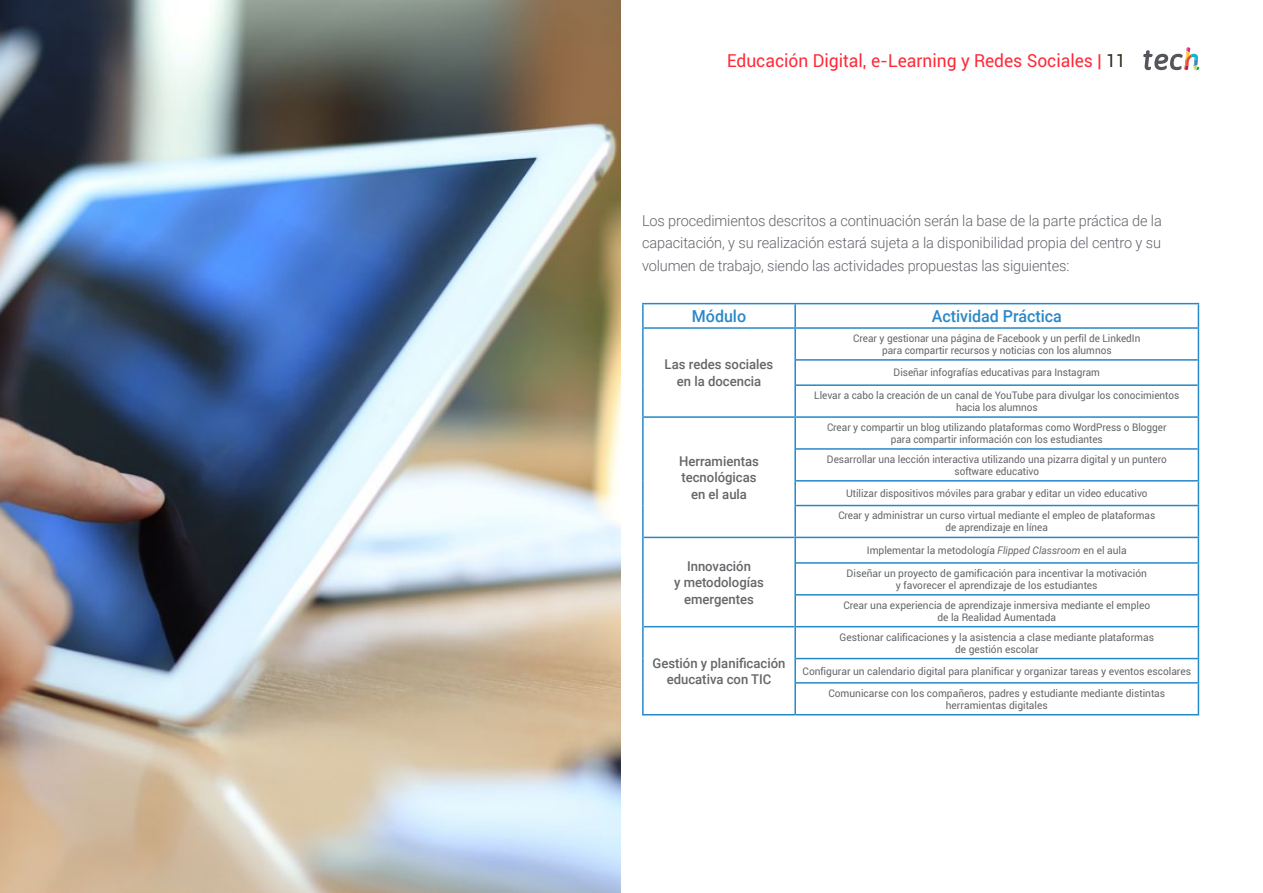
<style>
.page{position:relative;width:1263px;height:893px;background:#fff}
.page>*{position:absolute;margin:0;border:0;box-sizing:border-box;transform-origin:0 0}
.t1{font:18px "Roboto";color:#ff293a}
.t2{font:500 16.5px "Roboto";color:#2988c9}
.t3{font:300 15px/22.5px "Roboto";letter-spacing:-.01em;color:#61646a;text-align:justify}
.t4{font:500 13.5px/16.5px "Roboto";color:#656669;text-align:center}
.t5{font:500 13.5px/16.5px "Roboto";color:#646669;text-align:center}
.t6{font:10.5px/12px "Roboto";color:#646669;text-align:center;scale:.95 1}
.t7{font:10.5px/22.6px "Roboto";color:#656669;text-align:center}
.s1{color:#312e20}
.s2{color:#646669}
.s3{font-style:italic;color:#646669}
</style>
<div class="page">
<img style="left:0;top:0;width:621px;height:893px">
<svg style="left:1143px;top:47px;width:56px;height:24px"></svg>
<hr style="left:642px;top:714px;width:153px;height:1px;background:#2488c9">
<hr style="left:644px;top:626px;width:150px;height:1px;background:#2988c9">
<hr style="left:642px;top:327px;width:154px;height:2px;background:#2988c9">
<hr style="left:642px;top:303px;width:154px;height:1px;background:#2988c9">
<hr style="left:642px;top:304px;width:2px;height:23px;background:#2988c9">
<hr style="left:794px;top:304px;width:2px;height:23px;background:#2988c9">
<hr style="left:642px;top:329px;width:2px;height:31px;background:#2988c9">
<hr style="left:794px;top:329px;width:2px;height:31px;background:#2988c9">
<hr style="left:642px;top:360px;width:2px;height:25px;background:#2988c9">
<hr style="left:794px;top:360px;width:2px;height:25px;background:#2988c9">
<hr style="left:642px;top:385px;width:2px;height:31px;background:#2988c9">
<hr style="left:794px;top:385px;width:2px;height:31px;background:#2988c9">
<hr style="left:1198px;top:329px;width:1px;height:31px;background:#2988c9">
<svg style="left:1198px;top:360px;width:1px;height:25px"></svg>
<hr style="left:1198px;top:385px;width:1px;height:31px;background:#2988c9">
<hr style="left:796px;top:448px;width:402px;height:2px;background:#2988c9">
<hr style="left:642px;top:537px;width:2px;height:26px;background:#2988c9">
<hr style="left:642px;top:563px;width:2px;height:32px;background:#2988c9">
<hr style="left:642px;top:595px;width:2px;height:32px;background:#2988c9">
<hr style="left:642px;top:627px;width:2px;height:32px;background:#2988c9">
<hr style="left:642px;top:659px;width:2px;height:24px;background:#2988c9">
<hr style="left:642px;top:683px;width:2px;height:31px;background:#2988c9">
<hr style="left:794px;top:538px;width:2px;height:25px;background:#2988c9">
<hr style="left:794px;top:563px;width:2px;height:32px;background:#2988c9">
<hr style="left:794px;top:595px;width:2px;height:32px;background:#2988c9">
<hr style="left:794px;top:627px;width:2px;height:32px;background:#2988c9">
<hr style="left:794px;top:659px;width:2px;height:24px;background:#2988c9">
<hr style="left:794px;top:683px;width:2px;height:31px;background:#2988c9">
<hr style="left:796px;top:303px;width:403px;height:1px;background:#2488c9">
<svg style="left:1198px;top:304px;width:1px;height:23px"></svg>
<hr style="left:794px;top:537px;width:405px;height:1px;background:#2488c9">
<hr style="left:796px;top:562px;width:403px;height:2px;background:#2488c9">
<hr style="left:796px;top:594px;width:403px;height:2px;background:#2488c9">
<hr style="left:796px;top:626px;width:403px;height:1px;background:#2488c9">
<hr style="left:796px;top:658px;width:403px;height:1px;background:#2488c9">
<hr style="left:796px;top:682px;width:403px;height:2px;background:#2488c9">
<hr style="left:795px;top:714px;width:404px;height:1px;background:#2488c9">
<hr style="left:1198px;top:449px;width:1px;height:31px;background:#2488c9">
<hr style="left:796px;top:327px;width:403px;height:2px;background:#2488c9">
<hr style="left:796px;top:359px;width:402px;height:2px;background:#2488c9">
<hr style="left:796px;top:384px;width:402px;height:2px;background:#2488c9">
<hr style="left:795px;top:416px;width:404px;height:2px;background:#2488c9">
<hr style="left:1198px;top:418px;width:1px;height:31px;background:#2488c9">
<hr style="left:794px;top:480px;width:405px;height:2px;background:#2488c9">
<svg style="left:1198px;top:482px;width:1px;height:23px"></svg>
<hr style="left:794px;top:505px;width:405px;height:1px;background:#2488c9">
<hr style="left:1198px;top:506px;width:1px;height:31px;background:#2488c9">
<svg style="left:1198px;top:538px;width:1px;height:24px"></svg>
<hr style="left:1198px;top:564px;width:1px;height:30px;background:#2488c9">
<hr style="left:1198px;top:596px;width:1px;height:30px;background:#2488c9">
<hr style="left:1198px;top:627px;width:1px;height:31px;background:#2488c9">
<svg style="left:1198px;top:659px;width:1px;height:23px"></svg>
<hr style="left:1198px;top:684px;width:1px;height:30px;background:#2488c9">
<hr style="left:642px;top:418px;width:2px;height:31px;background:#2988c9">
<hr style="left:642px;top:449px;width:2px;height:32px;background:#2988c9">
<hr style="left:642px;top:481px;width:2px;height:24px;background:#2988c9">
<hr style="left:642px;top:505px;width:2px;height:32px;background:#2988c9">
<hr style="left:642px;top:416px;width:153px;height:2px;background:#2488c9">
<hr style="left:794px;top:418px;width:2px;height:31px;background:#2488c9">
<hr style="left:794px;top:449px;width:2px;height:31px;background:#2488c9">
<hr style="left:794px;top:482px;width:2px;height:23px;background:#2488c9">
<hr style="left:794px;top:506px;width:2px;height:31px;background:#2488c9">
<hr style="left:644px;top:537px;width:150px;height:1px;background:#2988c9">
<h1 class="t1" style="left:727px;top:48px;width:400px">Educación Digital, e-Learning y Redes Sociales | <span class="s1">11</span></h1>
<p class="t3" style="left:642px;top:209px;width:521px">Los procedimientos descritos a continuación serán la base de la parte práctica de la capacitación, y su realización estará sujeta a la disponibilidad propia del centro y su volumen de trabajo, siendo las actividades propuestas las siguientes:</p>
<h2 class="t2" style="left:692px;top:305px;width:56px">Módulo</h2>
<h2 class="t2" style="left:932px;top:305px;width:132px">Actividad Práctica</h2>
<p class="t5" style="left:665px;top:356px;width:110px">Las redes sociales en la docencia</p>
<p class="t6" style="left:853px;top:332px;width:304px">Crear y gestionar una página de Facebook y un perfil de LinkedIn para compartir recursos y noticias con los alumnos</p>
<p class="t6" style="left:814px;top:361px;width:386px;line-height:22.6px">Diseñar infografías educativas para Instagram<br>Llevar a cabo la creación de un canal de YouTube para divulgar los conocimientos</p>
<p class="t6" style="left:956px;top:401px;width:87px">hacia los alumnos</p>
<p class="t4" style="left:679px;top:452px;width:81px">Herramientas tecnológicas en el aula</p>
<p class="t4" style="left:674px;top:557px;width:92px">Innovación<br>y metodologías emergentes</p>
<p class="t4" style="left:652px;top:654px;width:134px">Gestión y planificación educativa con TIC</p>
<p class="t6" style="left:827px;top:421px;width:359px">Crear y compartir un blog utilizando plataformas como WordPress o Blogger para compartir información con los estudiantes</p>
<p class="t6" style="left:827px;top:453px;width:359px">Desarrollar una lección interactiva utilizando una pizarra digital y un puntero software educativo</p>
<p class="t6" style="left:838px;top:482px;width:335px;line-height:22.4px">Utilizar dispositivos móviles para grabar y editar un video educativo<br>Crear y administrar un curso virtual mediante el empleo de plataformas</p>
<p class="t6" style="left:945px;top:521px;width:109px">de aprendizaje en línea</p>
<p class="t7" style="left:847px;top:539px;width:302px"><span class="s2">Implementar la metodología</span> <span class="s3">Flipped Classroom</span> <span class="s2">en el aula<br></span>Diseñar un proyecto de gamificación para incentivar la motivación</p>
<p class="t7" style="left:843px;top:575px;width:308px;line-height:20px">y favorecer el aprendizaje de los estudiantes<br>Crear una experiencia de aprendizaje inmersiva mediante el empleo</p>
<p class="t7" style="left:937px;top:605px;width:120px">de la Realidad Aumentada</p>
<p class="t7" style="left:839px;top:630px;width:316px;line-height:12px">Gestionar calificaciones y la asistencia a clase mediante plataformas de gestión escolar</p>
<p class="t7" style="left:803px;top:659px;width:390px;line-height:22px">Configurar un calendario digital para planificar y organizar tareas y eventos escolares<br>Comunicarse con los compañeros, padres y estudiante mediante distintas</p>
<p class="t7" style="left:946px;top:693px;width:103px">herramientas digitales</p>
</div>
